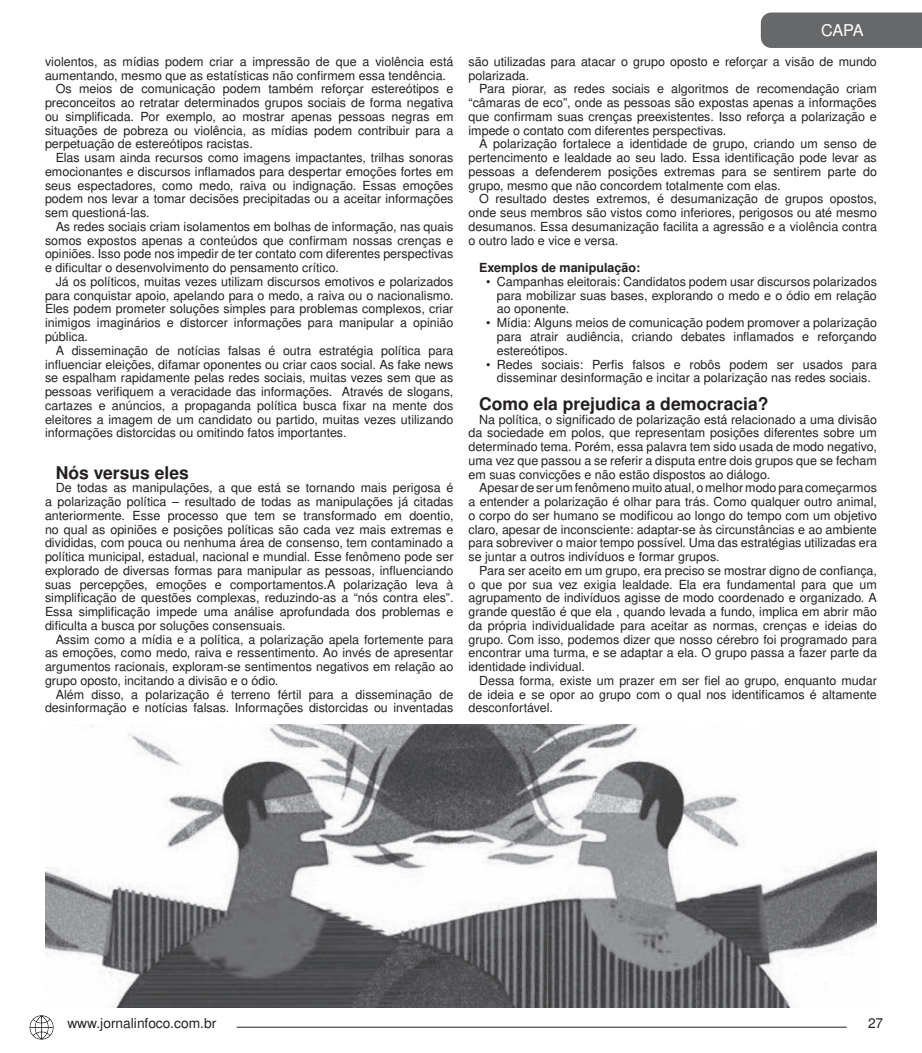
<style>
.page{position:relative;width:922px;height:1053px;background:#fff}
.page>*{position:absolute;margin:0;border:0;box-sizing:border-box;transform-origin:0 0}
.t1{font:700 17.5px "Nimbus San L";color:#231f20}
.t2{font:16.25px "Nimbus San L";color:#fff}
.t3{font:13.75px "Nimbus San L";color:#231f20}
.t4{font:12.5px/13.8px "Nimbus San L";color:#231f20;text-align:justify}
.t5{font:700 12.5px "Nimbus San L";color:#231f20}
</style>
<div class="page">
<div style="left:760px;top:12px;width:161px;height:36px;background:#67686a"></div>
<img style="left:29px;top:1015px;width:25px;height:25px">
<hr style="left:237px;top:1026px;width:609px;height:1px;background:#231f20">
<img style="left:45px;top:724px;width:831px;height:283px">
<p class="t4" style="left:45px;top:54px;width:410px">violentos, as mídias podem criar a impressão de que a violência está aumentando, mesmo que as estatísticas não confirmem essa tendência.</p>
<p class="t4" style="left:45px;top:82px;width:410px;text-indent:11px">Os meios de comunicação podem também reforçar estereótipos e preconceitos ao retratar determinados grupos sociais de forma negativa ou simplificada. Por exemplo, ao mostrar apenas pessoas negras em situações de pobreza ou violência, as mídias podem contribuir para a perpetuação de estereótipos racistas.</p>
<p class="t4" style="left:45px;top:150px;width:410px;text-indent:11px">Elas usam ainda recursos como imagens impactantes, trilhas sonoras emocionantes e discursos inflamados para despertar emoções fortes em seus espectadores, como medo, raiva ou indignação. Essas emoções podem nos levar a tomar decisões precipitadas ou a aceitar informações sem questioná-las.</p>
<p class="t4" style="left:45px;top:219px;width:410px;text-indent:11px">As redes sociais criam isolamentos em bolhas de informação, nas quais somos expostos apenas a conteúdos que confirmam nossas crenças e opiniões. Isso pode nos impedir de ter contato com diferentes perspectivas e dificultar o desenvolvimento do pensamento crítico.</p>
<p class="t4" style="left:45px;top:274px;width:410px;text-indent:11px">Já os políticos, muitas vezes utilizam discursos emotivos e polarizados para conquistar apoio, apelando para o medo, a raiva ou o nacionalismo.<br>Eles podem prometer soluções simples para problemas complexos, criar inimigos imaginários e distorcer informações para manipular a opinião pública.</p>
<p class="t4" style="left:45px;top:343px;width:410px;text-indent:11px">A disseminação de notícias falsas é outra estratégia política para influenciar eleições, difamar oponentes ou criar caos social. As fake news se espalham rapidamente pelas redes sociais, muitas vezes sem que as pessoas verifiquem a veracidade das informações. Através de slogans, cartazes e anúncios, a propaganda política busca fixar na mente dos eleitores a imagem de um candidato ou partido, muitas vezes utilizando informações distorcidas ou omitindo fatos importantes.</p>
<p class="t1" style="left:56px;top:460px;width:135px">Nós versus eles</p>
<p class="t4" style="left:45px;top:480px;width:410px;text-indent:11px">De todas as manipulações, a que está se tornando mais perigosa é a polarização política – resultado de todas as manipulações já citadas anteriormente. Esse processo que tem se transformado em doentio, no qual as opiniões e posições políticas são cada vez mais extremas e divididas, com pouca ou nenhuma área de consenso, tem contaminado a política municipal, estadual, nacional e mundial. Esse fenômeno pode ser explorado de diversas formas para manipular as pessoas, influenciando suas percepções, emoções e comportamentos.A polarização leva à simplificação de questões complexas, reduzindo-as a “nós contra eles”.<br>Essa simplificação impede uma análise aprofundada dos problemas e dificulta a busca por soluções consensuais.</p>
<p class="t4" style="left:45px;top:632px;width:410px;text-indent:11px">Assim como a mídia e a política, a polarização apela fortemente para as emoções, como medo, raiva e ressentimento. Ao invés de apresentar argumentos racionais, exploram-se sentimentos negativos em relação ao grupo oposto, incitando a divisão e o ódio.</p>
<p class="t4" style="left:45px;top:687px;width:410px;text-align:right">Além disso, a polarização é terreno fértil para a disseminação de desinformação e notícias falsas. Informações distorcidas ou inventadas</p>
<p class="t2" style="left:821px;top:19px;width:44px">CAPA</p>
<p class="t4" style="left:468px;top:54px;width:410px">são utilizadas para atacar o grupo oposto e reforçar a visão de mundo polarizada.</p>
<p class="t4" style="left:468px;top:82px;width:410px;text-indent:11px">Para piorar, as redes sociais e algoritmos de recomendação criam “câmaras de eco”, onde as pessoas são expostas apenas a informações que confirmam suas crenças preexistentes. Isso reforça a polarização e impede o contato com diferentes perspectivas.</p>
<p class="t4" style="left:468px;top:137px;width:410px;text-indent:11px">A polarização fortalece a identidade de grupo, criando um senso de pertencimento e lealdade ao seu lado. Essa identificação pode levar as pessoas a defenderem posições extremas para se sentirem parte do grupo, mesmo que não concordem totalmente com elas.</p>
<p class="t4" style="left:468px;top:192px;width:410px;text-indent:11px">O resultado destes extremos, é desumanização de grupos opostos, onde seus membros são vistos como inferiores, perigosos ou até mesmo desumanos. Essa desumanização facilita a agressão e a violência contra o outro lado e vice e versa.</p>
<p class="t5" style="left:479px;top:259px;width:163px">Exemplos de manipulação:</p>
<p class="t4" style="left:496px;top:274px;width:381px;text-indent:-11px">• Campanhas eleitorais: Candidatos podem usar discursos polarizados para mobilizar suas bases, explorando o medo e o ódio em relação ao oponente.</p>
<p class="t4" style="left:496px;top:315px;width:381px;text-indent:-11px">• Mídia: Alguns meios de comunicação podem promover a polarização para atrair audiência, criando debates inflamados e reforçando estereótipos.</p>
<p class="t4" style="left:486px;top:357px;width:392px;text-align:center">• Redes sociais: Perfis falsos e robôs podem ser usados para disseminar desinformação e incitar a polarização nas redes sociais.</p>
<p class="t1" style="left:479px;top:391px;width:291px">Como ela prejudica a democracia?</p>
<p class="t4" style="left:468px;top:412px;width:410px;text-indent:11px">Na política, o significado de polarização está relacionado a uma divisão da sociedade em polos, que representam posições diferentes sobre um determinado tema. Porém, essa palavra tem sido usada de modo negativo, uma vez que passou a se referir a disputa entre dois grupos que se fecham em suas convicções e não estão dispostos ao diálogo.</p>
<p class="t4" style="left:468px;top:480px;width:410px;text-indent:11px">Apesar de ser um fenômeno muito atual, o melhor modo para começarmos a entender a polarização é olhar para trás. Como qualquer outro animal, o corpo do ser humano se modificou ao longo do tempo com um objetivo claro, apesar de inconsciente: adaptar-se às circunstâncias e ao ambiente para sobreviver o maior tempo possível. Uma das estratégias utilizadas era se juntar a outros indivíduos e formar grupos.</p>
<p class="t4" style="left:468px;top:563px;width:410px;text-indent:11px">Para ser aceito em um grupo, era preciso se mostrar digno de confiança, o que por sua vez exigia lealdade. Ela era fundamental para que um agrupamento de indivíduos agisse de modo coordenado e organizado. A grande questão é que ela , quando levada a fundo, implica em abrir mão da própria individualidade para aceitar as normas, crenças e ideias do grupo. Com isso, podemos dizer que nosso cérebro foi programado para encontrar uma turma, e se adaptar a ela. O grupo passa a fazer parte da identidade individual.</p>
<p class="t4" style="left:468px;top:673px;width:410px;text-indent:11px">Dessa forma, existe um prazer em ser fiel ao grupo, enquanto mudar de ideia e se opor ao grupo com o qual nos identificamos é altamente desconfortável.</p>
<p class="t3" style="left:67px;top:1013px;width:150px">www.jornalinfoco.com.br</p>
<p class="t3" style="left:867px;top:1013px;width:17px">27</p>
</div>
